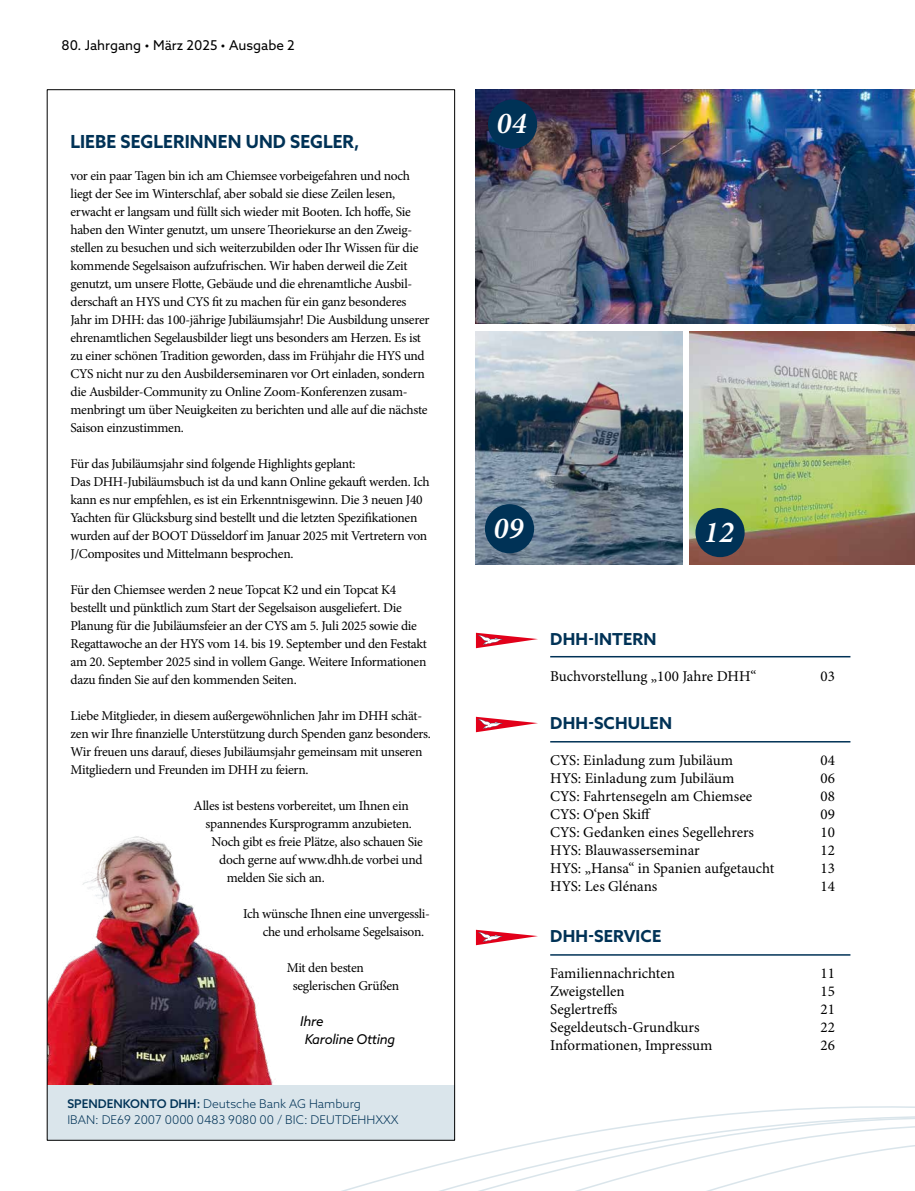
<style>
.page{position:relative;width:915px;height:1191px;background:#fff}
.page>*{position:absolute;margin:0;border:0;box-sizing:border-box;transform-origin:0 0}
.t1{font:italic 600 30.45px "Minion Pro";color:#fff}
.t2{font:700 18px "Azo Sans";letter-spacing:.01em;color:#003256}
.t3{font:700 16.5px "Azo Sans";letter-spacing:.01em;color:#003256}
.t4{font:15px "Minion Pro";color:#000}
.t5{font:13.5px/18px "Minion Pro";letter-spacing:-.02em;color:#000}
.t6{font:13.5px "Azo Sans";color:#000}
.t7{font:italic 13.5px/18px "Azo Sans";letter-spacing:-.02em;color:#000}
.t8{font:300 12px/16.5px "Azo Sans";color:#003256}
.s1{font-weight:500}
</style>
<div class="page">
<svg style="left:328px;top:1070px;width:142px;height:121px"></svg>
<hr style="left:914px;top:0;width:1px;height:154px;background:#003256">
<img style="left:49px;top:836px;width:224px;height:249px">
<hr style="left:550px;top:741px;width:300px;height:1px;background:#003256">
<hr style="left:550px;top:656px;width:300px;height:1px;background:#003256">
<svg style="left:476px;top:633px;width:62px;height:15px"></svg>
<svg style="left:470px;top:929px;width:444px;height:262px"></svg>
<svg style="left:476px;top:717px;width:62px;height:15px"></svg>
<div style="left:47px;top:1085px;width:408px;height:55px;background:#dae5eb"></div>
<img style="left:476px;top:89px;width:438px;height:235px">
<div style="left:488px;top:99px;width:49px;height:50px;background:#003256;border-radius:50%"></div>
<img style="left:689px;top:331px;width:225px;height:233px">
<img style="left:476px;top:332px;width:206px;height:232px">
<div style="left:484px;top:504px;width:50px;height:49px;background:#003256;border-radius:50%"></div>
<div style="left:695px;top:508px;width:49px;height:49px;background:#003256;border-radius:50%"></div>
<div style="left:873px;top:767px;width:41px;height:313px;background:#fff"></div>
<p class="t6" style="left:61px;top:37px;width:235px">80. Jahrgang • März 2025 • Ausgabe 2</p>
<h2 class="t2" style="left:70px;top:130px;width:290px">LIEBE SEGLERINNEN UND SEGLER,</h2>
<p class="t5" style="left:70px;top:167px;width:360px">vor ein paar Tagen bin ich am Chiemsee vorbeigefahren und noch liegt der See im Winterschlaf, aber sobald sie diese Zeilen lesen, erwacht er langsam und füllt sich wieder mit Booten. Ich hoffe, Sie haben den Winter genutzt, um unsere Theoriekurse an den Zweig&shy;stellen zu besuchen und sich weiterzubilden oder Ihr Wissen für die kommende Segelsaison aufzufrischen. Wir haben derweil die Zeit genutzt, um unsere Flotte, Gebäude und die ehrenamtliche Ausbil&shy;derschaft an HYS und CYS fit zu machen für ein ganz besonderes Jahr im DHH: das 100-jährige Jubiläumsjahr! Die Ausbildung unserer ehrenamtlichen Segelausbilder liegt uns besonders am Herzen. Es ist zu einer schönen Tradition geworden, dass im Frühjahr die HYS und CYS nicht nur zu den Ausbilderseminaren vor Ort einladen, sondern die Ausbilder-Community zu Online Zoom-Konferenzen zusam&shy;menbringt um über Neuigkeiten zu berichten und alle auf die nächste Saison einzustimmen.</p>
<p class="t5" style="left:70px;top:455px;width:361px">Für das Jubiläumsjahr sind folgende Highlights geplant:<br>Das DHH-Jubiläumsbuch ist da und kann Online gekauft werden. Ich kann es nur empfehlen, es ist ein Erkenntnisgewinn. Die 3 neuen J40<br>Yachten für Glücksburg sind bestellt und die letzten Spezifikationen wurden auf der BOOT Düsseldorf im Januar 2025 mit Vertretern von J/Composites und Mittelmann besprochen.</p>
<p class="t5" style="left:70px;top:581px;width:358px">Für den Chiemsee werden 2 neue Topcat K2 und ein Topcat K4 bestellt und pünktlich zum Start der Segelsaison ausgeliefert. Die Planung für die Jubiläumsfeier an der CYS am 5. Juli 2025 sowie die Regattawoche an der HYS vom 14. bis 19. September und den Festakt am 20. September 2025 sind in vollem Gange. Weitere Informationen dazu finden Sie auf den kommenden Seiten.</p>
<p class="t5" style="left:70px;top:707px;width:362px">Liebe Mitglieder, in diesem außergewöhnlichen Jahr im DHH schät&shy;zen wir Ihre finanzielle Unterstützung durch Spenden ganz besonders.<br>Wir freuen uns darauf, dieses Jubiläumsjahr gemeinsam mit unseren Mitgliedern und Freunden im DHH zu feiern.</p>
<p class="t5" style="left:193px;top:797px;width:217px">Alles ist bestens vorbereitet, um Ihnen ein</p>
<p class="t5" style="left:205px;top:815px;width:208px">spannendes Kursprogramm anzubieten.</p>
<p class="t5" style="left:211px;top:833px;width:213px">Noch gibt es freie Plätze, also schauen Sie</p>
<p class="t5" style="left:219px;top:851px;width:205px">doch gerne auf www.dhh.de vorbei und</p>
<p class="t5" style="left:226px;top:869px;width:100px">melden Sie sich an.</p>
<p class="t5" style="left:262px;top:905px;width:169px;text-indent:-19px">Ich wünsche Ihnen eine unvergessli&shy;che und erholsame Segelsaison.</p>
<p class="t5" style="left:292px;top:959px;width:108px;text-indent:-6px">Mit den besten seglerischen Grüßen</p>
<p class="t7" style="left:304px;top:1012px;width:92px;text-indent:-4px">Ihre<br>Karoline Otting</p>
<p class="t8" style="left:67px;top:1095px;width:333px"><span class="s1">SPENDENKONTO DHH:</span> Deutsche Bank AG Hamburg<br>IBAN: DE69 2007 0000 0483 9080 00 / BIC: DEUTDEHHXXX</p>
<h1 class="t1" style="left:496px;top:102px;width:32px">04</h1>
<h1 class="t1" style="left:493px;top:507px;width:32px">09</h1>
<h1 class="t1" style="left:703px;top:510px;width:32px">12</h1>
<p class="t3" style="left:550px;top:628px;width:108px">DHH-INTERN</p>
<p class="t4" style="left:550px;top:666px;width:208px">Buchvorstellung „100 Jahre DHH“</p>
<p class="t4" style="left:820px;top:666px;width:16px">03</p>
<p class="t3" style="left:550px;top:712px;width:123px">DHH-SCHULEN</p>
<p class="t4" style="left:550px;top:750px;width:184px">CYS: Einladung zum Jubiläum</p>
<p class="t4" style="left:820px;top:750px;width:16px">04</p>
<p class="t4" style="left:550px;top:768px;width:186px">HYS: Einladung zum Jubiläum</p>
<p class="t4" style="left:820px;top:768px;width:16px">06</p>
<p class="t4" style="left:550px;top:786px;width:203px">CYS: Fahrtensegeln am Chiemsee</p>
<p class="t4" style="left:820px;top:786px;width:16px">08</p>
<p class="t4" style="left:550px;top:804px;width:102px">CYS: O‘pen Skiff</p>
<p class="t4" style="left:820px;top:804px;width:16px">09</p>
<p class="t4" style="left:550px;top:822px;width:205px">CYS: Gedanken eines Segellehrers</p>
<p class="t4" style="left:820px;top:822px;width:16px">10</p>
<p class="t4" style="left:550px;top:840px;width:151px">HYS: Blauwasserseminar</p>
<p class="t4" style="left:820px;top:840px;width:16px">12</p>
<p class="t4" style="left:550px;top:858px;width:226px">HYS: „Hansa“ in Spanien aufgetaucht</p>
<p class="t4" style="left:820px;top:858px;width:16px">13</p>
<p class="t4" style="left:550px;top:876px;width:109px">HYS: Les Glénans</p>
<p class="t4" style="left:820px;top:876px;width:16px">14</p>
<p class="t3" style="left:550px;top:925px;width:112px">DHH-SERVICE</p>
<p class="t4" style="left:550px;top:963px;width:126px">Familiennachrichten</p>
<p class="t4" style="left:820px;top:963px;width:16px">11</p>
<p class="t4" style="left:550px;top:981px;width:76px">Zweigstellen</p>
<p class="t4" style="left:820px;top:981px;width:16px">15</p>
<p class="t4" style="left:550px;top:999px;width:69px">Seglertreffs</p>
<p class="t4" style="left:820px;top:999px;width:16px">21</p>
<p class="t4" style="left:550px;top:1017px;width:151px">Segeldeutsch-Grundkurs</p>
<p class="t4" style="left:820px;top:1017px;width:16px">22</p>
<p class="t4" style="left:550px;top:1035px;width:164px">Informationen, Impressum</p>
<p class="t4" style="left:820px;top:1035px;width:16px">26</p>
</div>
